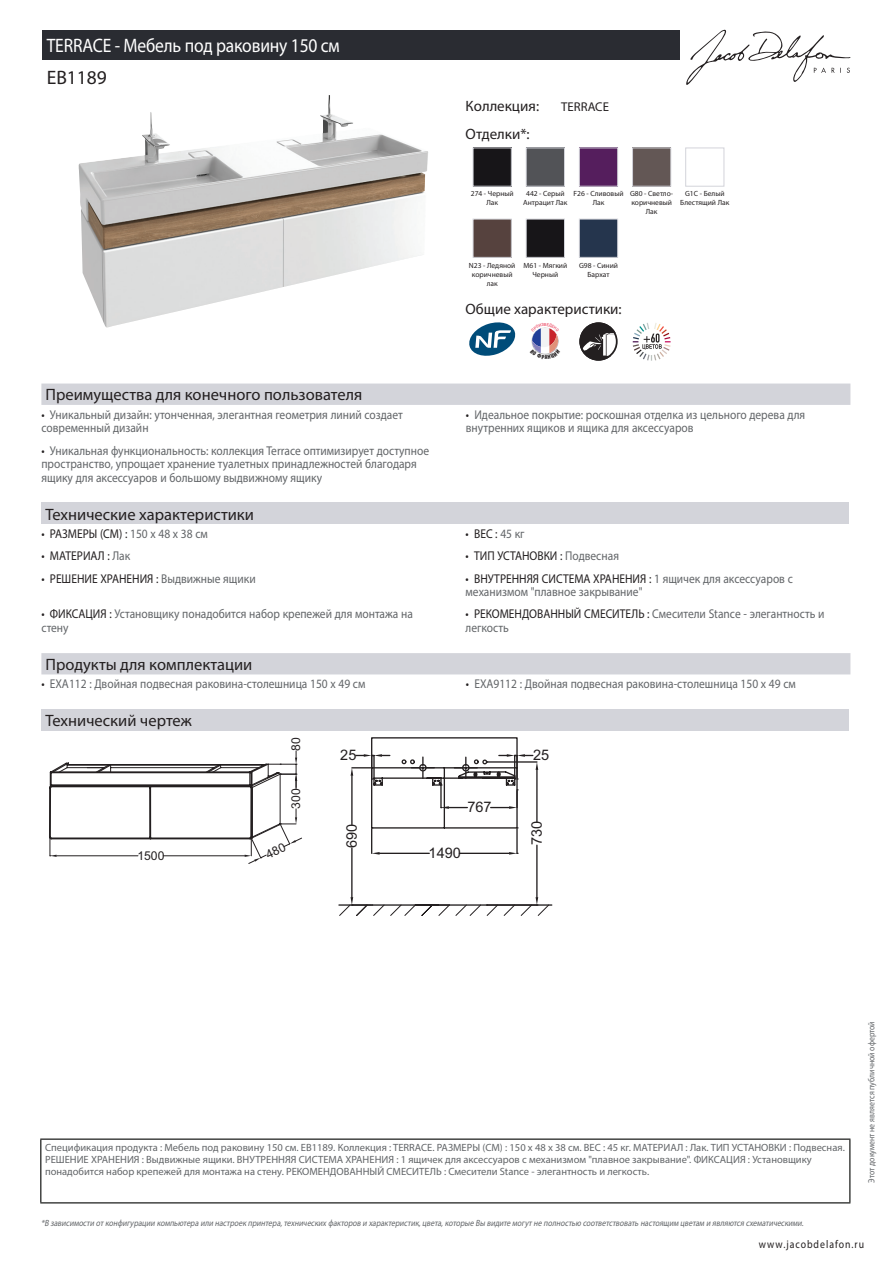
<style>
.page{position:relative;width:893px;height:1263px;background:#fff}
.page>*{position:absolute;margin:0;border:0;box-sizing:border-box;transform-origin:0 0}
.t1{font:19.5px "Myriad Pro";letter-spacing:-.01em;color:#fff;scale:.9 1}
.t2{font:19.5px "Myriad Pro";color:#231f20}
.t3{font:16.5px "Myriad Pro";color:#231f20}
.t4{font:15px "Myriad Pro";color:#231f20}
.t5{font:14.55px "Arial";color:#231f20}
.t6{font:12.75px/13.5px "Myriad Pro";color:#626568;scale:.9 1}
.t7{font:12.75px "Myriad Pro";color:#231f20;scale:.9 1}
.t8{font:12.75px "Myriad Pro";color:#231f20}
.t9{font:12.15px "Arial";color:#231f20}
.t10{font:11.25px "Myriad Pro";letter-spacing:.1em;color:#231f20;scale:.87 1}
.t11{font:10.5px/12px "Myriad Pro";color:#626568}
.t12{font:italic 9px "Myriad Pro";color:#626568;scale:.87 1}
.t13{font:9px "Myriad Pro";color:#626568;scale:.87 1}
.t14{font:7.5px/9px "Myriad Pro";color:#231f20;text-align:center}
.s1{color:#231f20}
.s2{color:#626568}
</style>
<div class="page">
<svg style="left:686px;top:30px;width:164px;height:55px"></svg>
<img style="left:78px;top:95px;width:350px;height:233px">
<img style="left:475px;top:150px;width:35px;height:35px">
<div style="left:473px;top:148px;width:39px;height:39px;border:1px solid #d3d4da"></div>
<img style="left:528px;top:150px;width:35px;height:35px">
<div style="left:526px;top:148px;width:39px;height:39px;border:1px solid #d3d4da"></div>
<img style="left:581px;top:150px;width:35px;height:35px">
<div style="left:579px;top:148px;width:39px;height:39px;border:1px solid #d3d4da"></div>
<img style="left:634px;top:150px;width:35px;height:35px">
<div style="left:632px;top:148px;width:39px;height:39px;border:1px solid #d3d4da"></div>
<div style="left:685px;top:148px;width:39px;height:39px;border:1px solid #d3d4da"></div>
<img style="left:475px;top:221px;width:35px;height:35px">
<div style="left:473px;top:219px;width:39px;height:39px;border:1px solid #d3d4da"></div>
<img style="left:528px;top:221px;width:35px;height:35px">
<div style="left:526px;top:219px;width:39px;height:39px;border:1px solid #d3d4da"></div>
<img style="left:581px;top:221px;width:35px;height:35px">
<div style="left:579px;top:219px;width:39px;height:39px;border:1px solid #d3d4da"></div>
<svg style="left:469px;top:322px;width:46px;height:34px"></svg>
<svg style="left:579px;top:322px;width:39px;height:39px"></svg>
<svg style="left:633px;top:323px;width:38px;height:38px"></svg>
<div style="left:41px;top:383px;width:809px;height:22px;background:#d3d4da"></div>
<div style="left:41px;top:503px;width:808px;height:21px;background:#d3d4da"></div>
<div style="left:41px;top:653px;width:809px;height:21px;background:#d3d4da"></div>
<div style="left:41px;top:709px;width:808px;height:22px;background:#d3d4da"></div>
<svg style="left:338px;top:737px;width:214px;height:179px"></svg>
<div style="left:43px;top:30px;width:637px;height:30px;background:#2a2c32"></div>
<hr style="left:40px;top:1138px;width:810px;height:2px;background:#040503">
<hr style="left:40px;top:1140px;width:1px;height:62px;background:#040503">
<hr style="left:849px;top:1140px;width:1px;height:62px;background:#040503">
<hr style="left:40px;top:1202px;width:810px;height:1px;background:#040503">
<svg style="left:531px;top:327px;width:28px;height:28px"></svg>
<svg style="left:49px;top:751px;width:253px;height:113px"></svg>
<h1 class="t1" style="left:47px;top:33px;width:327px">TERRACE - Мебель под раковину 150 см</h1>
<h1 class="t2" style="left:47px;top:66px;width:62px">EB1189</h1>
<p class="t4" style="left:466px;top:96px;width:75px">Коллекция:</p>
<p class="t8" style="left:561px;top:99px;width:49px">TERRACE</p>
<p class="t4" style="left:466px;top:125px;width:66px">Отделки*:</p>
<p class="t14" style="left:471px;top:189px;width:44px">274 - Черный<br>Лак</p>
<p class="t14" style="left:523px;top:189px;width:46px">442 - Серый<br>Антрацит Лак</p>
<p class="t14" style="left:573px;top:189px;width:52px">F26 - Сливовый<br>Лак</p>
<p class="t14" style="left:630px;top:189px;width:45px">G80 - Светло&shy;коричневый<br>Лак</p>
<p class="t14" style="left:680px;top:189px;width:51px">G1C - Белый<br>Блестящий Лак</p>
<p class="t14" style="left:469px;top:260px;width:48px">N23 - Ледяной коричневый лак</p>
<p class="t14" style="left:523px;top:260px;width:45px">M61 - Мягкий<br>Черный</p>
<p class="t14" style="left:579px;top:260px;width:40px">G98 - Синий<br>Бархат</p>
<p class="t4" style="left:466px;top:300px;width:158px">Общие характеристики:</p>
<p class="t3" style="left:46px;top:385px;width:318px">Преимущества для конечного пользователя</p>
<p class="t6" style="left:41px;top:407px;width:403px"><span class="s1">•</span> Уникальный дизайн: утонченная, элегантная геометрия линий создает современный дизайн</p>
<p class="t6" style="left:466px;top:407px;width:379px"><span class="s1">•</span> Идеальное покрытие: роскошная отделка из цельного дерева для внутренних ящиков и ящика для аксессуаров</p>
<p class="t6" style="left:41px;top:443px;width:432px"><span class="s1">•</span> Уникальная функциональность: коллекция Terrace оптимизирует доступное пространство, упрощает хранение туалетных принадлежностей благодаря ящику для аксессуаров и большому выдвижному ящику</p>
<p class="t3" style="left:46px;top:504px;width:210px">Технические характеристики</p>
<p class="t7" style="left:41px;top:526px;width:186px">• РАЗМЕРЫ (СМ) : <span class="s2">150 x 48 x 38 см</span></p>
<p class="t7" style="left:466px;top:526px;width:67px">• ВЕС : <span class="s2">45 кг</span></p>
<p class="t7" style="left:41px;top:548px;width:100px">• МАТЕРИАЛ : <span class="s2">Лак</span></p>
<p class="t7" style="left:466px;top:548px;width:172px">• ТИП УСТАНОВКИ : <span class="s2">Подвесная</span></p>
<p class="t7" style="left:41px;top:570px;width:240px">• РЕШЕНИЕ ХРАНЕНИЯ : <span class="s2">Выдвижные ящики</span></p>
<p class="t6" style="left:466px;top:571px;width:365px"><span class="s1">• ВНУТРЕННЯЯ СИСТЕМА ХРАНЕНИЯ :</span> 1 ящичек для аксессуаров с механизмом "плавное закрывание"</p>
<p class="t6" style="left:41px;top:607px;width:414px"><span class="s1">• ФИКСАЦИЯ :</span> Установщику понадобится набор крепежей для монтажа на стену</p>
<p class="t6" style="left:466px;top:607px;width:400px"><span class="s1">• РЕКОМЕНДОВАННЫЙ СМЕСИТЕЛЬ :</span> Смесители Stance - элегантность и легкость</p>
<p class="t3" style="left:46px;top:654px;width:208px">Продукты для комплектации</p>
<p class="t6" style="left:41px;top:677px;width:362px"><span class="s1">•</span> EXA112 : Двойная подвесная раковина-столешница 150 х 49 см</p>
<p class="t6" style="left:466px;top:677px;width:368px"><span class="s1">•</span> EXA9112 : Двойная подвесная раковина-столешница 150 х 49 см</p>
<p class="t3" style="left:46px;top:711px;width:148px">Технический чертеж</p>
<p class="t9" style="left:137px;top:848px;width:29px">1500</p>
<p class="t9" style="left:288px;top:751px;width:15px;rotate:-90deg">80</p>
<p class="t9" style="left:288px;top:809px;width:22px;rotate:-90deg">300</p>
<p class="t5" style="left:340px;top:746px;width:18px">25</p>
<p class="t5" style="left:467px;top:798px;width:26px">767</p>
<p class="t5" style="left:533px;top:746px;width:18px">25</p>
<p class="t5" style="left:342px;top:848px;width:26px;rotate:-90deg">690</p>
<p class="t5" style="left:527px;top:845px;width:26px;rotate:-90deg">730</p>
<p class="t5" style="left:429px;top:843px;width:34px">1490</p>
<p class="t11" style="left:45px;top:1141px;width:801px">Спецификация продукта : Мебель под раковину 150 см. EB1189. Коллекция : TERRACE. РАЗМЕРЫ (СМ) : 150 x 48 x 38 см. ВЕС : 45 кг. МАТЕРИАЛ : Лак. ТИП УСТАНОВКИ : Подвесная.<br>РЕШЕНИЕ ХРАНЕНИЯ : Выдвижные ящики. ВНУТРЕННЯЯ СИСТЕМА ХРАНЕНИЯ : 1 ящичек для аксессуаров с механизмом "плавное закрывание". ФИКСАЦИЯ : Установщику понадобится набор крепежей для монтажа на стену. РЕКОМЕНДОВАННЫЙ СМЕСИТЕЛЬ : Смесители Stance - элегантность и легкость.</p>
<p class="t12" style="left:41px;top:1217px;width:880px">*В зависимости отконфигурации компьютера или настроек принтера,технических факторов и характеристик,цвета,которые Вы видите могутне полностью соответствовать настоящим цветам и являются схематическими.</p>
<p class="t13" style="left:866px;top:1183px;width:187px;rotate:-90deg">Этот документ не является публичной офертой</p>
<p class="t10" style="left:759px;top:1237px;width:122px">www.jacobdelafon.ru</p>
</div>
